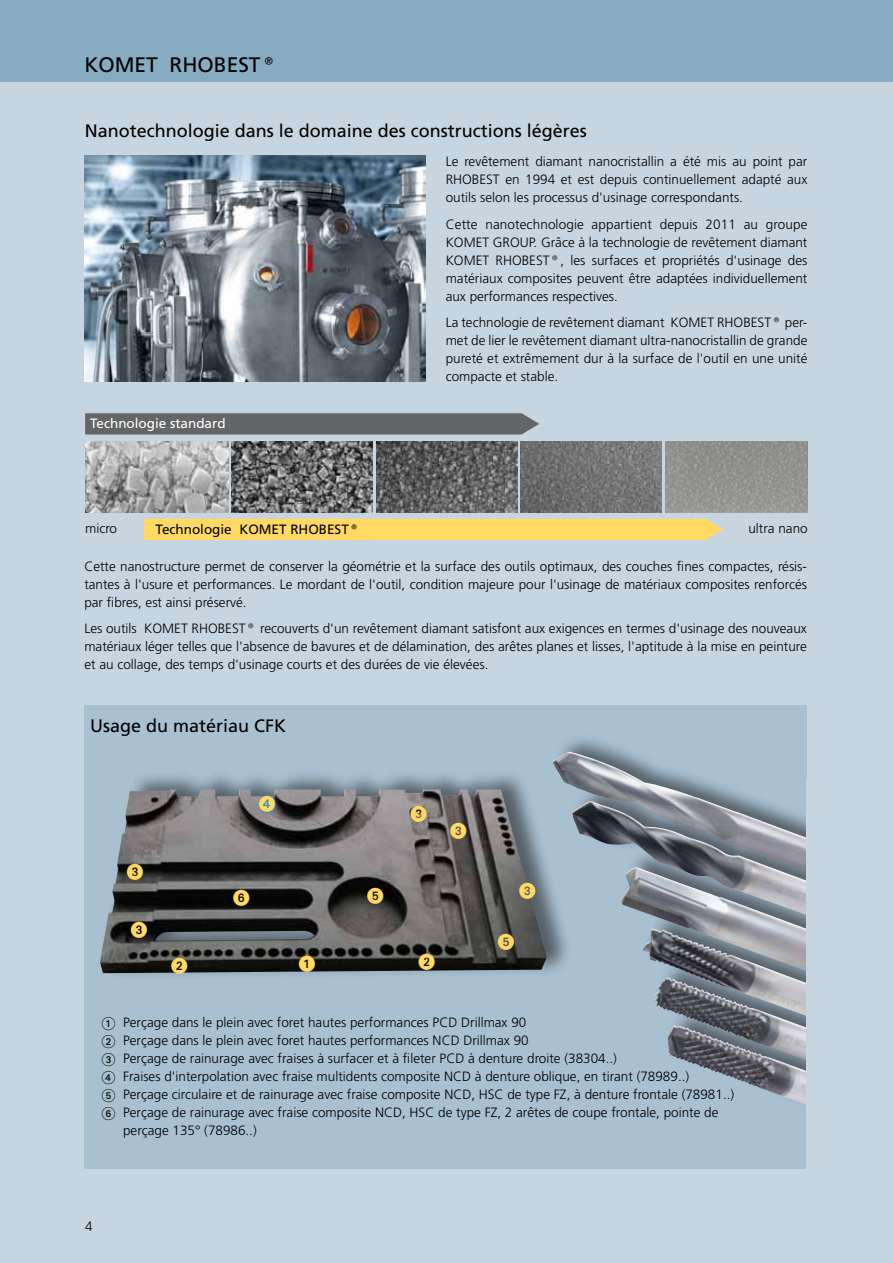
<style>
.page{position:relative;width:893px;height:1263px;background:#fff}
.page>*{position:absolute;margin:0;border:0;box-sizing:border-box;transform-origin:0 0}
.t1{font:21px "Frutiger CE";color:#000}
.t2{font:18px "Frutiger CE";color:#000}
.t3{font:16.5px "European Pi One";color:#ffd961}
.t4{font:300 13.5px/18px "Frutiger CE";color:#000;text-align:justify}
.t5{font:13.5px "Frutiger CE";color:#000}
.t6{font:13.5px "Frutiger CE";color:#fff}
.s1{font-family:"European Pi Two";font-weight:400}
</style>
<div class="page">
<div style="left:0;top:0;width:893px;height:94px;background:#87acc2"></div>
<div style="left:0;top:83px;width:893px;height:1180px;background:#c7d5e0"></div>
<div style="left:84px;top:705px;width:723px;height:464px;background:#a9c0d1"></div>
<div style="left:144px;top:519px;width:579px;height:21px;background:#ffd961"></div>
<div style="left:85px;top:413px;width:454px;height:21px;background:#646567"></div>
<img style="left:376px;top:441px;width:141px;height:72px">
<img style="left:521px;top:441px;width:141px;height:72px">
<img style="left:665px;top:441px;width:143px;height:72px">
<img style="left:231px;top:441px;width:142px;height:72px">
<img style="left:85px;top:441px;width:143px;height:72px">
<img style="left:668px;top:1036px;width:139px;height:91px">
<div style="left:641px;top:907px;width:247px;height:129px;background:#000;opacity:.5"></div>
<img style="left:642px;top:977px;width:165px;height:54px">
<div style="left:619px;top:846px;width:232px;height:131px;background:#000;opacity:.5"></div>
<img style="left:620px;top:935px;width:187px;height:37px">
<div style="left:551px;top:731px;width:332px;height:159px;background:#000;opacity:.5"></div>
<img style="left:553px;top:752px;width:306px;height:28px">
<div style="left:570px;top:780px;width:316px;height:155px;background:#000;opacity:.5"></div>
<img style="left:572px;top:801px;width:235px;height:128px">
<div style="left:99px;top:768px;width:473px;height:212px;background:#000;opacity:.5"></div>
<img style="left:100px;top:789px;width:447px;height:184px">
<svg style="left:258px;top:795px;width:18px;height:18px"></svg>
<div style="left:807px;top:779px;width:86px;height:417px;background:#c7d5e0"></div>
<img style="left:84px;top:155px;width:341px;height:227px">
<h1 class="t1" style="left:84px;top:52px;width:195px">KOMET RHOBEST®</h1>
<h2 class="t2" style="left:85px;top:121px;width:504px">Nanotechnologie dans le domaine des constructions légères</h2>
<p class="t6" style="left:90px;top:416px;width:137px">Technologie standard</p>
<p class="t4" style="left:446px;top:152px;width:363px">Le revêtement diamant nanocristallin a été mis au point par RHOBEST en 1994 et est depuis continuellement adapté aux outils selon les processus d'usinage correspondants.</p>
<p class="t4" style="left:446px;top:215px;width:363px">Cette nanotechnologie appartient depuis 2011 au groupe KOMET GROUP. Grâce à la technologie de revêtement diamant KOMET RHOBEST®, les surfaces et propriétés d'usinage des matériaux composites peuvent être adaptées individuellement aux performances respectives.</p>
<p class="t4" style="left:446px;top:313px;width:363px">La technologie de revêtement diamant KOMET RHOBEST® per&shy;met de lier le revêtement diamant ultra-nanocristallin de grande pureté et extrêmement dur à la surface de l'outil en une unité compacte et stable.</p>
<p class="t4" style="left:85px;top:519px;width:33px">micro</p>
<p class="t4" style="left:748px;top:519px;width:61px">ultra nano</p>
<p class="t5" style="left:156px;top:521px;width:206px">Technologie KOMET RHOBEST®</p>
<p class="t4" style="left:84px;top:557px;width:724px">Cette nanostructure permet de conserver la géométrie et la surface des outils optimaux, des couches fines compactes, résis&shy;tantes à l'usure et performances. Le mordant de l'outil, condition majeure pour l'usinage de matériaux composites renforcés par fibres, est ainsi préservé.</p>
<p class="t4" style="left:84px;top:619px;width:724px">Les outils KOMET RHOBEST® recouverts d'un revêtement diamant satisfont aux exigences en termes d'usinage des nouveaux matériaux léger telles que l'absence de bavures et de délamination, des arêtes planes et lisses, l'aptitude à la mise en peinture et au collage, des temps d'usinage courts et des durées de vie élevées.</p>
<h2 class="t2" style="left:90px;top:715px;width:198px">Usage du matériau CFK</h2>
<p class="t3" style="left:127px;top:863px;width:18px">3</p>
<p class="t3" style="left:131px;top:921px;width:18px">3</p>
<p class="t3" style="left:259px;top:795px;width:18px">4</p>
<p class="t3" style="left:411px;top:804px;width:18px">3</p>
<p class="t3" style="left:450px;top:821px;width:18px">3</p>
<p class="t3" style="left:233px;top:888px;width:18px">6</p>
<p class="t3" style="left:367px;top:886px;width:18px">5</p>
<p class="t3" style="left:171px;top:956px;width:18px">2</p>
<p class="t3" style="left:299px;top:954px;width:18px">1</p>
<p class="t3" style="left:419px;top:952px;width:18px">2</p>
<p class="t3" style="left:519px;top:882px;width:18px">3</p>
<p class="t3" style="left:498px;top:933px;width:18px">5</p>
<p class="t4" style="left:102px;top:1013px;width:426px"><span class="s1">1</span> Perçage dans le plein avec foret hautes performances PCD Drillmax 90</p>
<p class="t4" style="left:102px;top:1031px;width:428px"><span class="s1">2</span> Perçage dans le plein avec foret hautes performances NCD Drillmax 90</p>
<p class="t4" style="left:102px;top:1049px;width:517px"><span class="s1">3</span> Perçage de rainurage avec fraises à surfacer et à fileter PCD à denture droite (38304..)</p>
<p class="t4" style="left:102px;top:1067px;width:589px"><span class="s1">4</span> Fraises d'interpolation avec fraise multidents composite NCD à denture oblique, en tirant (78989..)</p>
<p class="t4" style="left:102px;top:1085px;width:634px"><span class="s1">5</span> Perçage circulaire et de rainurage avec fraise composite NCD, HSC de type FZ, à denture frontale (78981..)</p>
<p class="t4" style="left:102px;top:1103px;width:618px"><span class="s1">6</span> Perçage de rainurage avec fraise composite NCD, HSC de type FZ, 2 arêtes de coupe frontale, pointe de</p>
<p class="t4" style="left:123px;top:1121px;width:135px">perçage 135° (78986..)</p>
<p class="t4" style="left:85px;top:1217px;width:9px">4</p>
</div>
